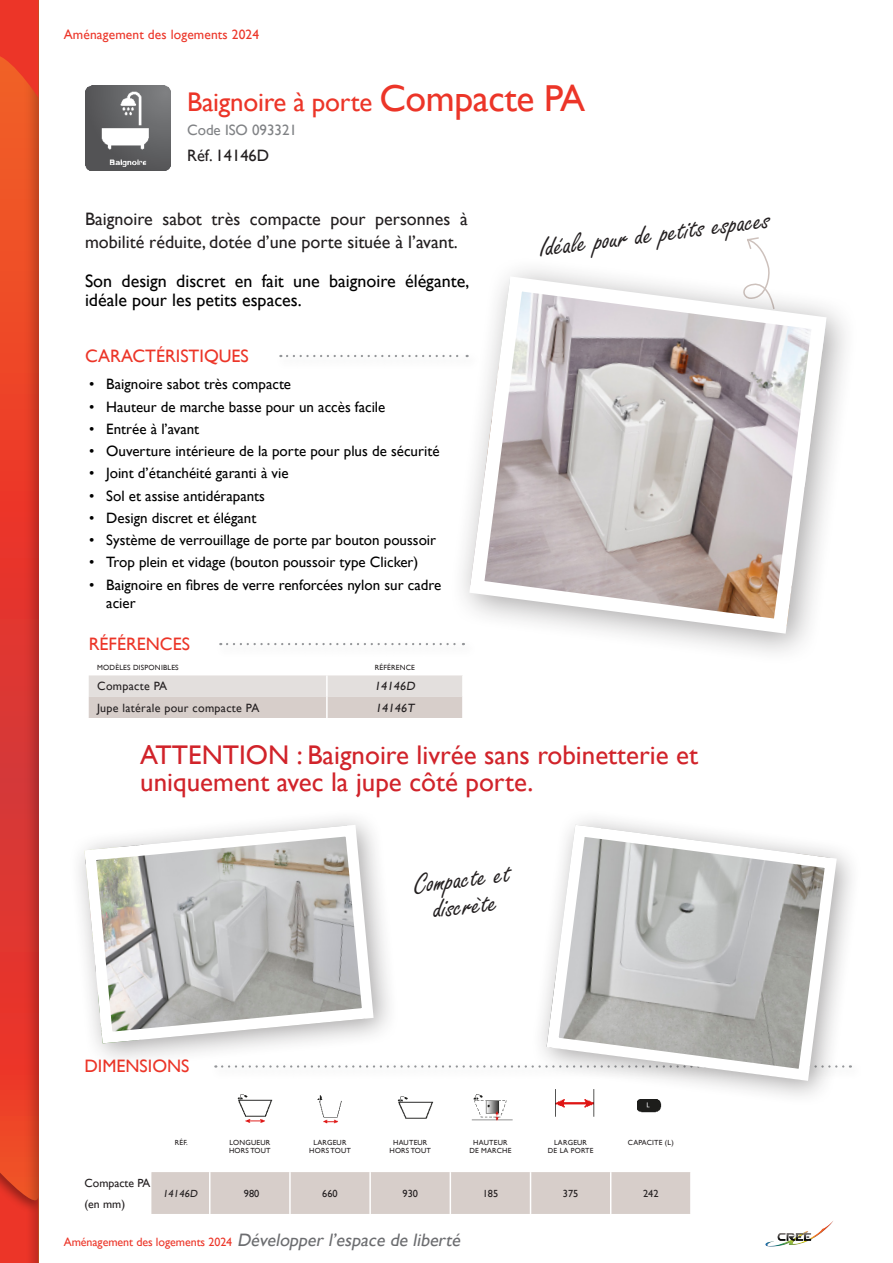
<style>
.page{position:relative;width:893px;height:1263px;background:#fff}
.page>*{position:absolute;margin:0;border:0;box-sizing:border-box;transform-origin:0 0}
.t1{font:30px/27px "Freestyle Script";color:#231f20;text-align:center;scale:1.05 1}
.Liste{font:27px/27px "Gill Sans";color:#d1232a}
.Titre{font:27px "Gill Sans";letter-spacing:-.01em;color:#ec3528}
.Introduction_produit{font:18px/22.5px "Gill Sans";color:#231f20}
.Introduction_produit-2{font:18px/19.5px "Gill Sans";color:#000}
.Sous_titre{font:18px "Gill Sans";color:#ec3528}
.Référence{font:16.5px "Gill Sans";color:#231f20}
.t2{font:15px/18px "Gill Sans";color:#000}
.Référence-2{font:15px "Gill Sans";color:#808285}
.t3{font:13.5px "Gill Sans";letter-spacing:.01em;color:#ec3528}
.t4{font:12px "Gill Sans";letter-spacing:-.005em;color:#ec3528}
.t5{font:12px "Gill Sans";letter-spacing:.025em;color:#231f20}
.t6{font:11.85px/21px "Gill Sans";color:#231f20}
.t7{font:10.35px "Gill Sans";color:#231f20}
.t8{font:7.5px "Gill Sans";letter-spacing:.025em;color:#231f20}
.t9{font:7.35px/8.9px "Gill Sans";letter-spacing:.025em;color:#231f20;text-align:center}
.s1{font-size:37.5px}
.s2{font-style:italic;font-size:18px;color:#6c6d70}
</style>
<div class="page">
<div style="left:0;top:0;width:41px;height:1263px;background:#231f20;opacity:.3"></div>
<svg style="left:0;top:0;width:38px;height:98px"></svg>
<div style="left:0;top:1156px;width:38px;height:107px;background:#231f20;opacity:.6"></div>
<img style="left:765px;top:1221px;width:68px;height:26px">
<svg style="left:747px;top:237px;width:18px;height:19px"></svg>
<img style="left:85px;top:85px;width:85px;height:85px">
<div style="left:276px;top:351px;width:203px;height:18px;background:#fbfbfb"></div>
<svg style="left:287px;top:355px;width:158px;height:2px"></svg>
<div style="left:211px;top:1062px;width:652px;height:18px;background:#fbfbfb"></div>
<svg style="left:400px;top:1065px;width:127px;height:2px"></svg>
<img style="left:637px;top:1107px;width:24px;height:6px">
<div style="left:151px;top:1172px;width:539px;height:42px;background:#d7ceca"></div>
<hr style="left:209px;top:1172px;width:1px;height:42px;background:#fff">
<hr style="left:289px;top:1172px;width:2px;height:42px;background:#fff">
<hr style="left:369px;top:1172px;width:2px;height:42px;background:#fff">
<hr style="left:450px;top:1172px;width:1px;height:42px;background:#fff">
<hr style="left:530px;top:1172px;width:1px;height:42px;background:#fff">
<hr style="left:610px;top:1172px;width:1px;height:42px;background:#fff">
<img style="left:237px;top:1094px;width:36px;height:29px">
<img style="left:317px;top:1095px;width:25px;height:29px">
<img style="left:397px;top:1096px;width:37px;height:23px">
<img style="left:471px;top:1094px;width:42px;height:27px">
<img style="left:555px;top:1107px;width:40px;height:10px">
<div style="left:449px;top:256px;width:410px;height:410px;background:#231f20;opacity:.4"></div>
<img style="left:470px;top:279px;width:356px;height:347px">
<div style="left:470px;top:277px;width:356px;height:356px;border:14px solid #fff;border-radius:39px"></div>
<div style="left:67px;top:808px;width:333px;height:262px;background:#231f20;opacity:.4"></div>
<svg style="left:79px;top:819px;width:300px;height:230px"></svg>
<div style="left:530px;top:808px;width:333px;height:299px;background:#231f20;opacity:.4"></div>
<svg style="left:540px;top:819px;width:303px;height:268px"></svg>
<svg style="left:89px;top:675px;width:373px;height:43px"></svg>
<hr style="left:326px;top:675px;width:2px;height:22px;background:#fff">
<hr style="left:326px;top:697px;width:2px;height:21px;background:#fff">
<div style="left:216px;top:639px;width:259px;height:18px;background:#fcfcfc"></div>
<svg style="left:227px;top:643px;width:237px;height:2px"></svg>
<p class="t3" style="left:64px;top:27px;width:197px">Aménagement des logements 2024</p>
<p class="Titre" style="left:187px;top:86px;width:399px">Baignoire à porte <span class="s1">Compacte PA</span></p>
<p class="Référence-2" style="left:187px;top:122px;width:112px">Code ISO 093321</p>
<p class="Référence" style="left:187px;top:146px;width:84px">Réf. 14146D</p>
<p class="Introduction_produit" style="left:85px;top:208px;width:384px">Baignoire sabot très compacte pour personnes à mobilité réduite, dotée d’une porte située à l’avant.</p>
<p class="Introduction_produit-2" style="left:85px;top:271px;width:386px">Son design discret en fait une baignoire élégante, idéale pour les petits espaces.</p>
<p class="Sous_titre" style="left:85px;top:345px;width:165px">CARACTÉRISTIQUES</p>
<p class="t2" style="left:89px;top:375px;width:203px">• Baignoire sabot très compacte</p>
<p class="t2" style="left:89px;top:398px;width:298px">• Hauteur de marche basse pour un accès facile</p>
<p class="t2" style="left:89px;top:420px;width:111px">• Entrée à l’avant</p>
<p class="t2" style="left:89px;top:442px;width:352px">• Ouverture intérieure de la porte pour plus de sécurité</p>
<p class="t2" style="left:89px;top:464px;width:201px">• Joint d’étanchéité garanti à vie</p>
<p class="t2" style="left:89px;top:487px;width:177px">• Sol et assise antidérapants</p>
<p class="t2" style="left:89px;top:509px;width:169px">• Design discret et élégant</p>
<p class="t2" style="left:89px;top:531px;width:348px">• Système de verrouillage de porte par bouton poussoir</p>
<p class="t2" style="left:89px;top:553px;width:331px">• Trop plein et vidage (bouton poussoir type Clicker)</p>
<p class="t2" style="left:106px;top:576px;width:336px;text-indent:-17px">• Baignoire en fibres de verre renforcées nylon sur cadre acier</p>
<p class="Sous_titre" style="left:89px;top:633px;width:103px">RÉFÉRENCES</p>
<p class="t8" style="left:97px;top:663px;width:83px">MODÈLES DISPONIBLES</p>
<p class="t8" style="left:375px;top:663px;width:42px">RÉFÉRENCE</p>
<p class="t5" style="left:97px;top:679px;width:71px">Compacte PA</p>
<p class="t5" style="left:375px;top:679px;width:44px">14146D</p>
<p class="t5" style="left:97px;top:700px;width:164px">Jupe latérale pour compacte PA</p>
<p class="t5" style="left:376px;top:700px;width:42px">14146T</p>
<p class="t1" style="left:538px;top:235px;width:223px;rotate:-7deg">Idéale pour de petits espaces</p>
<p class="Liste" style="left:140px;top:742px;width:559px">ATTENTION : Baignoire livrée sans robinetterie et uniquement avec la jupe côté porte.</p>
<p class="Sous_titre" style="left:84px;top:1055px;width:106px">DIMENSIONS</p>
<p class="t1" style="left:412px;top:872px;width:94px;rotate:-7deg">Compacte et discrète</p>
<p class="t9" style="left:175px;top:1138px;width:14px">RÉF.</p>
<p class="t9" style="left:229px;top:1138px;width:43px;text-align:left">LONGUEUR<br>HORS TOUT</p>
<p class="t9" style="left:309px;top:1138px;width:43px">LARGEUR<br>HORS TOUT</p>
<p class="t9" style="left:389px;top:1138px;width:43px">HAUTEUR<br>HORS TOUT</p>
<p class="t9" style="left:469px;top:1138px;width:44px">HAUTEUR<br>DE MARCHE</p>
<p class="t9" style="left:548px;top:1138px;width:47px">LARGEUR<br>DE LA PORTE</p>
<p class="t9" style="left:628px;top:1138px;width:47px">CAPACITE (L)</p>
<p class="t6" style="left:84px;top:1172px;width:67px">Compacte PA (en mm)</p>
<p class="t7" style="left:163px;top:1187px;width:38px">14146D</p>
<p class="t7" style="left:244px;top:1187px;width:17px">980</p>
<p class="t7" style="left:322px;top:1187px;width:17px">660</p>
<p class="t7" style="left:402px;top:1187px;width:17px">930</p>
<p class="t7" style="left:483px;top:1187px;width:17px">185</p>
<p class="t7" style="left:563px;top:1187px;width:17px">375</p>
<p class="t7" style="left:643px;top:1187px;width:17px">242</p>
<p class="t4" style="left:64px;top:1234px;width:402px">Aménagement des logements 2024 <span class="s2">Développer l’espace de liberté</span></p>
</div>
